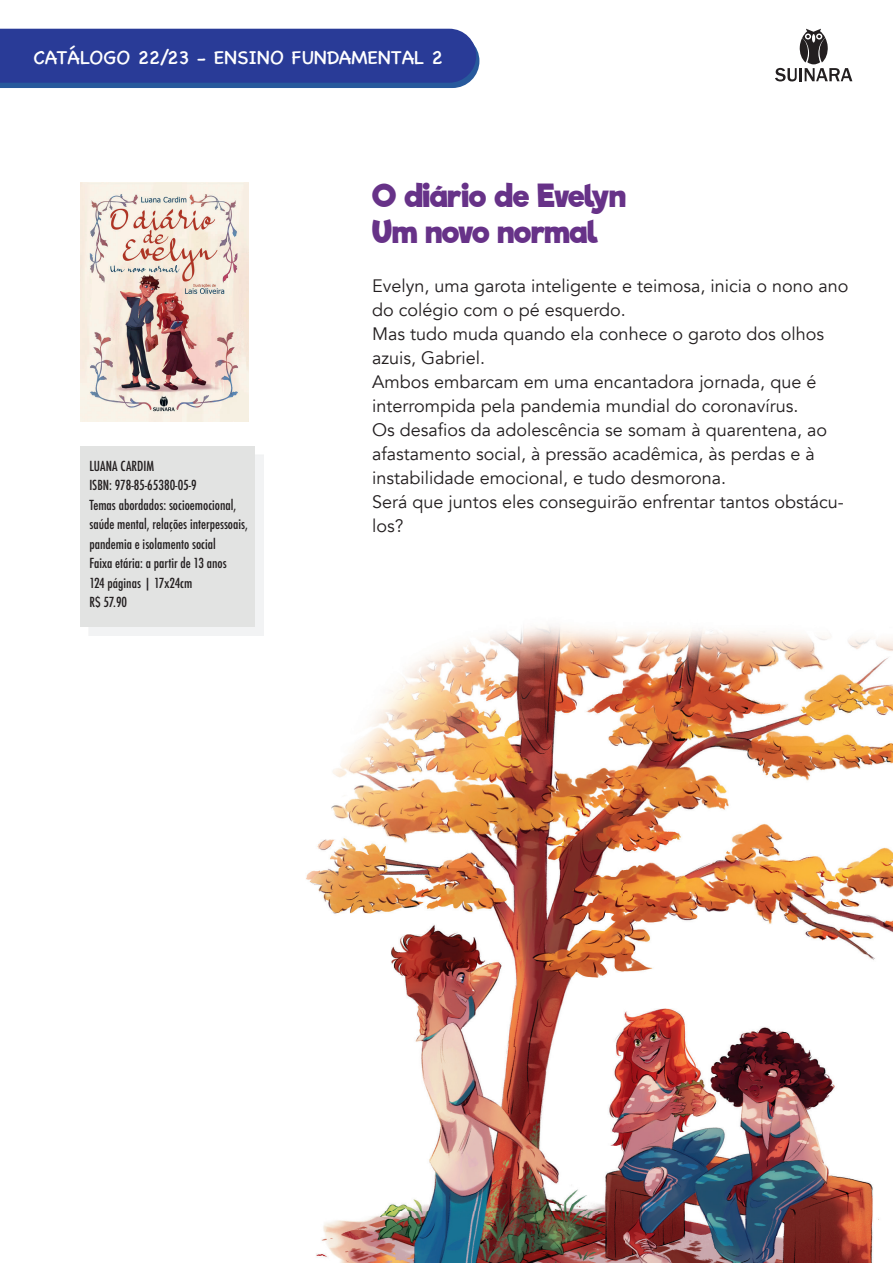
<style>
.page{position:relative;width:893px;height:1263px;background:#fff}
.page>*{position:absolute;margin:0;border:0;box-sizing:border-box;transform-origin:0 0}
.t1{font:700 30px/36px "Riffic Free";letter-spacing:-.005em;color:#673288}
.t2{font:19.5px "Chalkboard SE";color:#fff}
.t3{font:18px/24px "Avenir";color:#231f20}
.t4{font:500 condensed 13.5px/19.5px "Futura";color:#231f20}
</style>
<div class="page">
<svg style="left:0;top:29px;width:479px;height:59px;background:#2b4098"></svg>
<svg style="left:775px;top:29px;width:77px;height:52px"></svg>
<div style="left:80px;top:446px;width:175px;height:181px;background:#e2e3e2"></div>
<img style="left:306px;top:625px;width:587px;height:638px">
<img style="left:687px;top:1236px;width:151px;height:12px">
<img style="left:80px;top:183px;width:168px;height:239px">
<p class="t2" style="left:33px;top:41px;width:411px">CATÁLOGO 22/23 - ENSINO FUNDAMENTAL 2</p>
<p class="t4" style="left:89px;top:456px;width:160px">LUANA CARDIM<br>ISBN: 978-85-65380-05-9<br>Temas abordados: socioemocional, saúde mental, relações interpessoais, pandemia e isolamento social<br>Faixa etária: a partir de 13 anos<br>124 páginas | 17x24cm<br>R$ 57.90</p>
<h1 class="t1" style="left:372px;top:179px;width:255px">O diário de Evelyn<br>Um novo normal</h1>
<p class="t3" style="left:372px;top:274px;width:478px">Evelyn, uma garota inteligente e teimosa, inicia o nono ano do colégio com o pé esquerdo.<br>Mas tudo muda quando ela conhece o garoto dos olhos azuis, Gabriel.<br>Ambos embarcam em uma encantadora jornada, que é interrompida pela pandemia mundial do coronavírus.<br>Os desafios da adolescência se somam à quarentena, ao afastamento social, à pressão acadêmica, às perdas e à instabilidade emocional, e tudo desmorona.<br>Será que juntos eles conseguirão enfrentar tantos obstácu&shy;los?</p>
</div>
